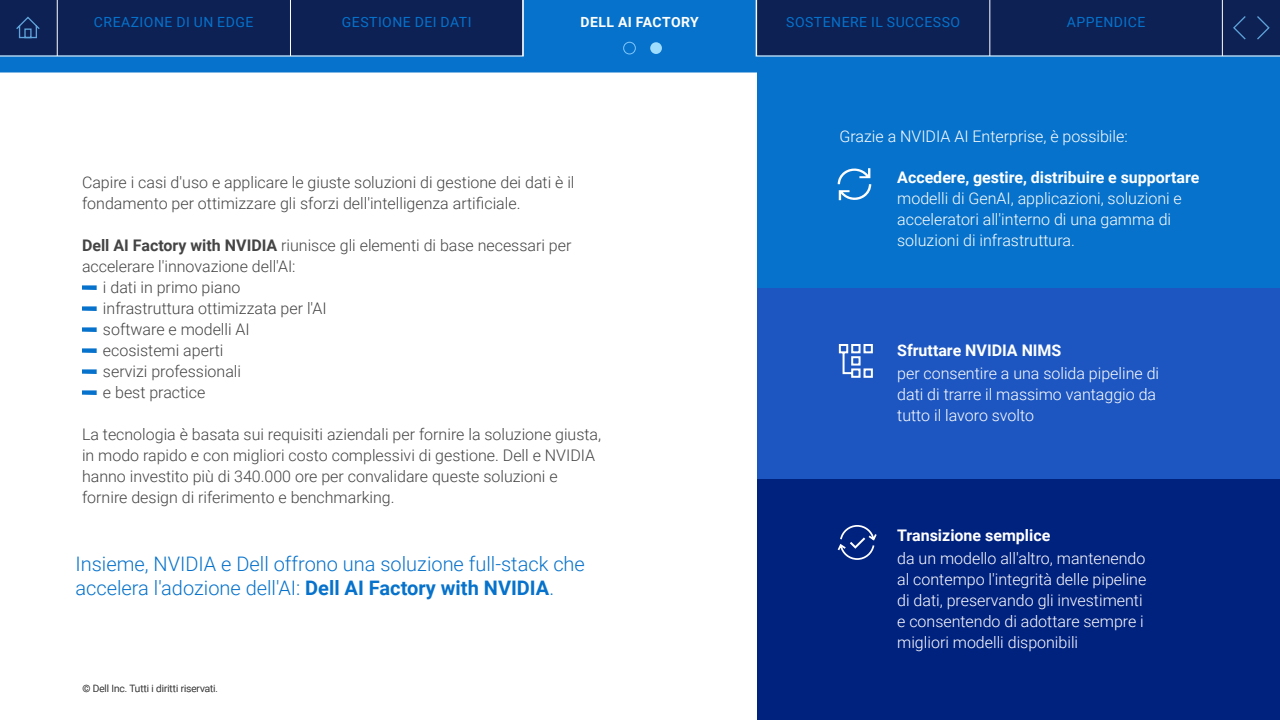
<style>
.page{position:relative;width:1280px;height:720px;background:#fff}
.page>*{position:absolute;margin:0;border:0;box-sizing:border-box;transform-origin:0 0}
.t1{font:300 20px/24px "Roboto";color:#0672cb}
.t2{font:300 16px/21px "Roboto";color:#444}
.t3{font:300 16px/21px "Roboto";color:#fff}
.t4{font:700 16px "Roboto";color:#fff}
.t5{font:14px "Roboto";letter-spacing:.035em;color:#0672cb}
.t6{font:700 14px "Roboto";letter-spacing:.03em;color:#fff}
.t7{font:300 10px "Roboto";color:#444}
.s1{font-weight:700}
</style>
<div class="page">
<div style="left:0;top:57px;width:1280px;height:16px;background:#0672cb"></div>
<svg style="left:0;top:0;width:1280px;height:57px"></svg>
<hr style="left:522px;top:0;width:1px;height:56px;background:#fff">
<hr style="left:290px;top:0;width:1px;height:56px;background:#fff">
<hr style="left:57px;top:0;width:1px;height:56px;background:#fff">
<hr style="left:756px;top:0;width:1px;height:56px;background:#fff">
<hr style="left:989px;top:0;width:1px;height:56px;background:#fff">
<hr style="left:1222px;top:0;width:1px;height:56px;background:#fff">
<svg style="left:15px;top:16px;width:26px;height:23px"></svg>
<div style="left:623px;top:42px;width:13px;height:12px;border:1px solid #80c7fb;border-radius:50%"></div>
<div style="left:650px;top:42px;width:12px;height:12px;background:#9fddff;border-radius:50%"></div>
<svg style="left:1256px;top:15px;width:15px;height:26px"></svg>
<svg style="left:1232px;top:15px;width:15px;height:26px"></svg>
<svg style="left:82px;top:285px;width:15px;height:5px"></svg>
<svg style="left:82px;top:306px;width:15px;height:5px"></svg>
<svg style="left:82px;top:327px;width:15px;height:5px"></svg>
<svg style="left:82px;top:348px;width:15px;height:5px"></svg>
<svg style="left:82px;top:369px;width:15px;height:5px"></svg>
<svg style="left:82px;top:390px;width:15px;height:5px"></svg>
<div style="left:758px;top:288px;width:522px;height:192px;background:#1d56c0"></div>
<div style="left:758px;top:480px;width:522px;height:240px;background:#00227f"></div>
<div style="left:758px;top:73px;width:522px;height:215px;background:#0672cb"></div>
<svg style="left:837px;top:525px;width:40px;height:35px"></svg>
<svg style="left:838px;top:344px;width:35px;height:34px"></svg>
<svg style="left:838px;top:168px;width:33px;height:33px"></svg>
<p class="t5" style="left:94px;top:13px;width:161px">CREAZIONE DI UN EDGE</p>
<p class="t5" style="left:342px;top:13px;width:131px">GESTIONE DEI DATI</p>
<p class="t6" style="left:580px;top:13px;width:120px">DELL AI FACTORY</p>
<p class="t5" style="left:786px;top:13px;width:175px">SOSTENERE IL SUCCESSO</p>
<p class="t5" style="left:1067px;top:13px;width:80px">APPENDICE</p>
<p class="t2" style="left:82px;top:171px;width:494px">Capire i casi d'uso e applicare le giuste soluzioni di gestione dei dati è il fondamento per ottimizzare gli sforzi dell'intelligenza artificiale.</p>
<p class="t2" style="left:82px;top:234px;width:491px"><span class="s1">Dell AI Factory with NVIDIA</span> riunisce gli elementi di base necessari per</p>
<p class="t2" style="left:82px;top:255px;width:215px">accelerare l'innovazione dell'AI:</p>
<p class="t2" style="left:103px;top:276px;width:139px">i dati in primo piano</p>
<p class="t2" style="left:103px;top:297px;width:225px">infrastruttura ottimizzata per l'AI</p>
<p class="t2" style="left:103px;top:318px;width:148px">software e modelli AI</p>
<p class="t2" style="left:103px;top:339px;width:122px">ecosistemi aperti</p>
<p class="t2" style="left:103px;top:360px;width:140px">servizi professionali</p>
<p class="t2" style="left:103px;top:381px;width:104px">e best practice</p>
<p class="t2" style="left:82px;top:423px;width:521px">La tecnologia è basata sui requisiti aziendali per fornire la soluzione giusta, in modo rapido e con migliori costo complessivi di gestione. Dell e NVIDIA hanno investito più di 340.000 ore per convalidare queste soluzioni e fornire design di riferimento e benchmarking.</p>
<p class="t1" style="left:75px;top:551px;width:511px">Insieme, NVIDIA e Dell offrono una soluzione full-stack che accelera l'adozione dell'AI: <span class="s1">Dell AI Factory with NVIDIA</span>.</p>
<p class="t7" style="left:83px;top:681px;width:137px">© Dell Inc. Tutti i diritti riservati.</p>
<p class="t3" style="left:840px;top:125px;width:290px">Grazie a NVIDIA AI Enterprise, è possibile:</p>
<p class="t4" style="left:897px;top:166px;width:304px">Accedere, gestire, distribuire e supportare</p>
<p class="t3" style="left:897px;top:187px;width:286px">modelli di GenAI, applicazioni, soluzioni e acceleratori all'interno di una gamma di soluzioni di infrastruttura.</p>
<p class="t4" style="left:897px;top:339px;width:166px">Sfruttare NVIDIA NIMS</p>
<p class="t3" style="left:897px;top:362px;width:263px">per consentire a una solida pipeline di dati di trarre il massimo vantaggio da tutto il lavoro svolto</p>
<p class="t4" style="left:897px;top:524px;width:155px">Transizione semplice</p>
<p class="t3" style="left:897px;top:547px;width:251px">da un modello all'altro, mantenendo al contempo l'integrità delle pipeline di dati, preservando gli investimenti e consentendo di adottare sempre i migliori modelli disponibili</p>
</div>
